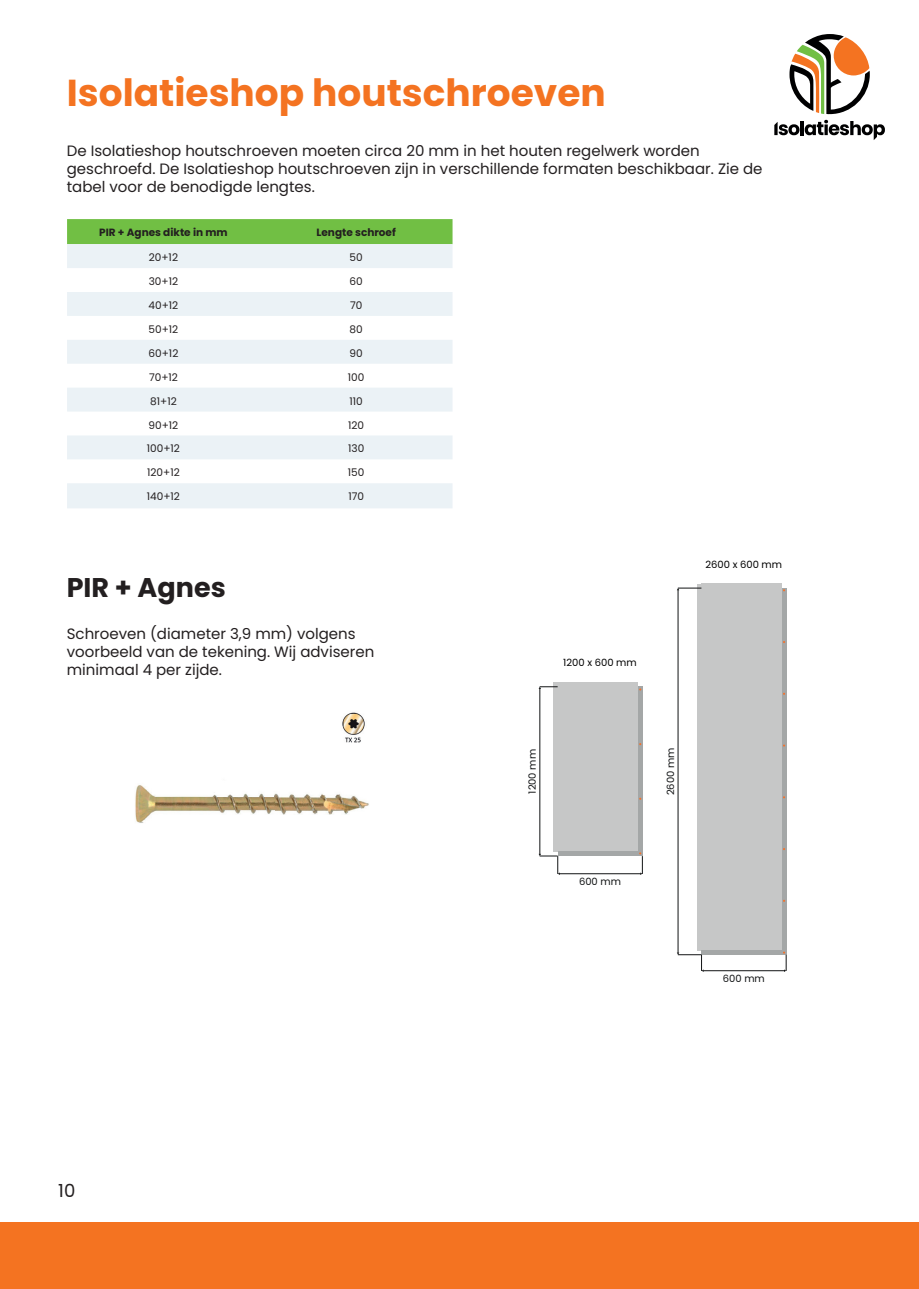
<style>
.page{position:relative;width:919px;height:1289px;background:#fff}
.page>*{position:absolute;margin:0;border:0;box-sizing:border-box;transform-origin:0 0}
.t1{font:700 37.5px "Poppins";color:#f47321}
.t2{font:700 27px "Poppins";color:#231f20}
.t3{font:18px "Poppins";color:#231f20}
.t4{font:15px/18px "Poppins";color:#231f20}
.t5{font:10.5px "Poppins";color:#231f20}
.t6{font:700 10.5px "Poppins";color:#231f20}
.t7{font:9.9px "Poppins";color:#111314}
.t8{font:9.9px "Poppins";color:#000001}
</style>
<div class="page">
<div style="left:0;top:1222px;width:918px;height:66px;background:#f47321"></div>
<svg style="left:774px;top:120px;width:110px;height:20px"></svg>
<svg style="left:789px;top:34px;width:80px;height:80px"></svg>
<img style="left:135px;top:712px;width:234px;height:111px">
<div style="left:701px;top:588px;width:85px;height:366px;background:#c6c7c7"></div>
<div style="left:781px;top:588px;width:5px;height:366px;background:#a4a7a7"></div>
<hr style="left:697px;top:584px;width:4px;height:366px;background:#c6c7c7">
<hr style="left:701px;top:950px;width:85px;height:4px;background:#a4a7a7">
<hr style="left:701px;top:584px;width:80px;height:4px;background:#c6c7c7">
<div style="left:557px;top:686px;width:85px;height:170px;background:#c6c7c7"></div>
<hr style="left:638px;top:686px;width:4px;height:170px;background:#a4a7a7">
<hr style="left:553px;top:686px;width:4px;height:165px;background:#c6c7c7">
<div style="left:557px;top:851px;width:85px;height:5px;background:#a4a7a7"></div>
<hr style="left:553px;top:682px;width:85px;height:4px;background:#c6c7c7">
<hr style="left:539px;top:688px;width:1px;height:166px;background:#111314">
<svg style="left:538px;top:686px;width:19px;height:3px"></svg>
<hr style="left:559px;top:873px;width:81px;height:1px;background:#111314">
<svg style="left:639px;top:852px;width:4px;height:23px"></svg>
<svg style="left:538px;top:853px;width:22px;height:22px"></svg>
<hr style="left:677px;top:590px;width:1px;height:362px;background:#111314">
<svg style="left:677px;top:588px;width:24px;height:2px"></svg>
<hr style="left:703px;top:970px;width:81px;height:1px;background:#111314">
<svg style="left:783px;top:951px;width:3px;height:20px"></svg>
<svg style="left:677px;top:952px;width:26px;height:19px"></svg>
<div style="left:67px;top:219px;width:385px;height:25px;background:#71bf44"></div>
<svg style="left:67px;top:244px;width:385px;height:264px;fill:#ebf2f6"></svg>
<h1 class="t1" style="left:67px;top:71px;width:540px">Isolatieshop houtschroeven</h1>
<p class="t4" style="left:67px;top:142px;width:697px">De Isolatieshop houtschroeven moeten circa 20 mm in het houten regelwerk worden geschroefd. De Isolatieshop houtschroeven zijn in verschillende formaten beschikbaar. Zie de tabel voor de benodigde lengtes.</p>
<p class="t6" style="left:99px;top:226px;width:130px">PIR + Agnes dikte in mm</p>
<p class="t6" style="left:316px;top:226px;width:81px">Lengte schroef</p>
<p class="t5" style="left:149px;top:251px;width:31px">20+12</p>
<p class="t5" style="left:349px;top:251px;width:15px">50</p>
<p class="t5" style="left:149px;top:275px;width:31px">30+12</p>
<p class="t5" style="left:349px;top:275px;width:15px">60</p>
<p class="t5" style="left:148px;top:299px;width:31px">40+12</p>
<p class="t5" style="left:350px;top:299px;width:14px">70</p>
<p class="t5" style="left:148px;top:323px;width:31px">50+12</p>
<p class="t5" style="left:349px;top:323px;width:15px">80</p>
<p class="t5" style="left:148px;top:347px;width:31px">60+12</p>
<p class="t5" style="left:349px;top:347px;width:15px">90</p>
<p class="t5" style="left:149px;top:371px;width:30px">70+12</p>
<p class="t5" style="left:348px;top:371px;width:18px">100</p>
<p class="t5" style="left:150px;top:395px;width:28px">81+12</p>
<p class="t5" style="left:349px;top:395px;width:15px">110</p>
<p class="t5" style="left:148px;top:419px;width:31px">90+12</p>
<p class="t5" style="left:348px;top:419px;width:17px">120</p>
<p class="t5" style="left:147px;top:443px;width:35px">100+12</p>
<p class="t5" style="left:348px;top:443px;width:18px">130</p>
<p class="t5" style="left:147px;top:466px;width:34px">120+12</p>
<p class="t5" style="left:348px;top:466px;width:18px">150</p>
<p class="t5" style="left:147px;top:490px;width:35px">140+12</p>
<p class="t5" style="left:348px;top:490px;width:17px">170</p>
<h2 class="t2" style="left:67px;top:572px;width:160px">PIR + Agnes</h2>
<p class="t4" style="left:67px;top:624px;width:309px">Schroeven (diameter 3,9 mm) volgens voorbeeld van de tekening. Wij adviseren minimaal 4 per zijde.</p>
<p class="t3" style="left:58px;top:1180px;width:19px">10</p>
<p class="t8" style="left:705px;top:559px;width:78px">2600 x 600 mm</p>
<p class="t8" style="left:563px;top:656px;width:75px">1200 x 600 mm</p>
<p class="t7" style="left:526px;top:793px;width:46px;rotate:-90deg">1200 mm</p>
<p class="t7" style="left:664px;top:795px;width:49px;rotate:-90deg">2600 mm</p>
<p class="t7" style="left:579px;top:875px;width:43px">600 mm</p>
<p class="t7" style="left:722px;top:972px;width:43px">600 mm</p>
</div>
